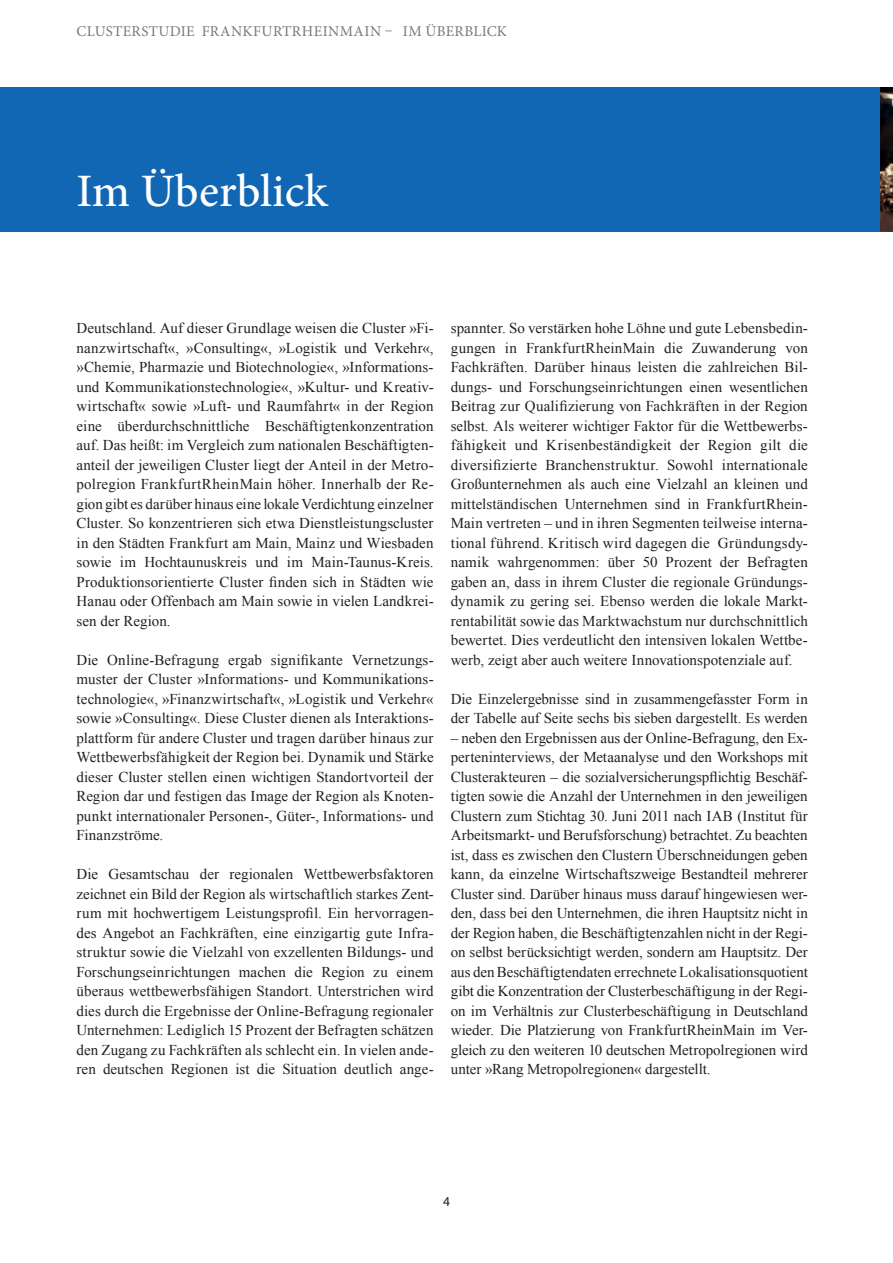
<style>
.page{position:relative;width:893px;height:1263px;background:#fff}
.page>*{position:absolute;margin:0;border:0;box-sizing:border-box;transform-origin:0 0}
.t1{font:500 46.5px "Minion Pro";color:#fff}
.t2{font:15px/19.5px "Times New Roman";color:#231f20;text-align:justify}
.t3{font:15px "Minion Pro";letter-spacing:.03em;color:#76787b}
.t4{font:13.5px "Myriad Pro";color:#231f20}
</style>
<div class="page">
<div style="left:0;top:87px;width:893px;height:145px;background:#1167b3"></div>
<img style="left:880px;top:87px;width:13px;height:145px">
<p class="t3" style="left:77px;top:22px;width:432px">CLUSTERSTUDIE FRANKFURTRHEINMAIN – IM ÜBERBLICK</p>
<h1 class="t1" style="left:77px;top:160px;width:253px">Im Überblick</h1>
<p class="t2" style="left:77px;top:318px;width:359px">Deutschland. Auf dieser Grundlage weisen die Cluster »Fi&shy;nanzwirtschaft«, »Consulting«, »Logistik und Verkehr«, »Chemie, Pharmazie und Biotechnologie«, »Informations&shy;und Kommunikationstechnologie«, »Kultur- und Kreativ&shy;wirtschaft« sowie »Luft- und Raumfahrt« in der Region eine überdurchschnittliche Beschäftigtenkonzentration auf. Das heißt: im Vergleich zum nationalen Beschäftigten&shy;anteil der jeweiligen Cluster liegt der Anteil in der Metro&shy;polregion FrankfurtRheinMain höher. Innerhalb der Re&shy;gion gibt es darüber hinaus eine lokale Verdichtung einzelner Cluster. So konzentrieren sich etwa Dienstleistungscluster in den Städten Frankfurt am Main, Mainz und Wiesbaden sowie im Hochtaunuskreis und im Main-Taunus-Kreis.<br>Produktionsorientierte Cluster finden sich in Städten wie Hanau oder Offenbach am Main sowie in vielen Landkrei&shy;sen der Region.</p>
<p class="t2" style="left:77px;top:650px;width:359px">Die Online-Befragung ergab signifikante Vernetzungs&shy;muster der Cluster »Informations- und Kommunikations&shy;technologie«, »Finanzwirtschaft«, »Logistik und Verkehr« sowie »Consulting«. Diese Cluster dienen als Interaktions&shy;plattform für andere Cluster und tragen darüber hinaus zur Wettbewerbsfähigkeit der Region bei. Dynamik und Stärke dieser Cluster stellen einen wichtigen Standortvorteil der Region dar und festigen das Image der Region als Knoten&shy;punkt internationaler Personen-, Güter-, Informations- und Finanzströme.</p>
<p class="t2" style="left:77px;top:864px;width:359px">Die Gesamtschau der regionalen Wettbewerbsfaktoren zeichnet ein Bild der Region als wirtschaftlich starkes Zent&shy;rum mit hochwertigem Leistungsprofil. Ein hervorragen&shy;des Angebot an Fachkräften, eine einzigartig gute Infra&shy;struktur sowie die Vielzahl von exzellenten Bildungs- und Forschungseinrichtungen machen die Region zu einem überaus wettbewerbsfähigen Standort. Unterstrichen wird dies durch die Ergebnisse der Online-Befragung regionaler Unternehmen: Lediglich 15 Prozent der Befragten schätzen den Zugang zu Fachkräften als schlecht ein. In vielen ande&shy;ren deutschen Regionen ist die Situation deutlich ange-</p>
<p class="t2" style="left:451px;top:318px;width:359px">spannter. So verstärken hohe Löhne und gute Lebensbedin&shy;gungen in FrankfurtRheinMain die Zuwanderung von Fachkräften. Darüber hinaus leisten die zahlreichen Bil&shy;dungs- und Forschungseinrichtungen einen wesentlichen Beitrag zur Qualifizierung von Fachkräften in der Region selbst. Als weiterer wichtiger Faktor für die Wettbewerbs&shy;fähigkeit und Krisenbeständigkeit der Region gilt die diversifizierte Branchenstruktur. Sowohl internationale Großunternehmen als auch eine Vielzahl an kleinen und mittelständischen Unternehmen sind in FrankfurtRhein-Main vertreten – und in ihren Segmenten teilweise interna&shy;tional führend. Kritisch wird dagegen die Gründungsdy&shy;namik wahrgenommen: über 50 Prozent der Befragten gaben an, dass in ihrem Cluster die regionale Gründungs&shy;dynamik zu gering sei. Ebenso werden die lokale Markt&shy;rentabilität sowie das Marktwachstum nur durchschnittlich bewertet. Dies verdeutlicht den intensiven lokalen Wettbe&shy;werb, zeigt aber auch weitere Innovationspotenziale auf.</p>
<p class="t2" style="left:451px;top:689px;width:359px">Die Einzelergebnisse sind in zusammengefasster Form in der Tabelle auf Seite sechs bis sieben dargestellt. Es werden</p>
<p class="t2" style="left:451px;top:728px;width:359px">– neben den Ergebnissen aus der Online-Befragung, den Ex&shy;perteninterviews, der Metaanalyse und den Workshops mit Clusterakteuren – die sozialversicherungspflichtig Beschäf&shy;tigten sowie die Anzahl der Unternehmen in den jeweiligen Clustern zum Stichtag 30. Juni 2011 nach IAB (Institut für Arbeitsmarkt- und Berufsforschung) betrachtet. Zu beachten ist, dass es zwischen den Clustern Überschneidungen geben kann, da einzelne Wirtschaftszweige Bestandteil mehrerer Cluster sind. Darüber hinaus muss darauf hingewiesen wer&shy;den, dass bei den Unternehmen, die ihren Hauptsitz nicht in der Region haben, die Beschäftigtenzahlen nicht in der Regi&shy;on selbst berücksichtigt werden, sondern am Hauptsitz. Der aus den Beschäftigtendaten errechnete Lokalisationsquotient gibt die Konzentration der Clusterbeschäftigung in der Regi&shy;on im Verhältnis zur Clusterbeschäftigung in Deutschland wieder. Die Platzierung von FrankfurtRheinMain im Ver&shy;gleich zu den weiteren 10 deutschen Metropolregionen wird unter »Rang Metropolregionen« dargestellt.</p>
<p class="t4" style="left:443px;top:1193px;width:8px">4</p>
</div>
